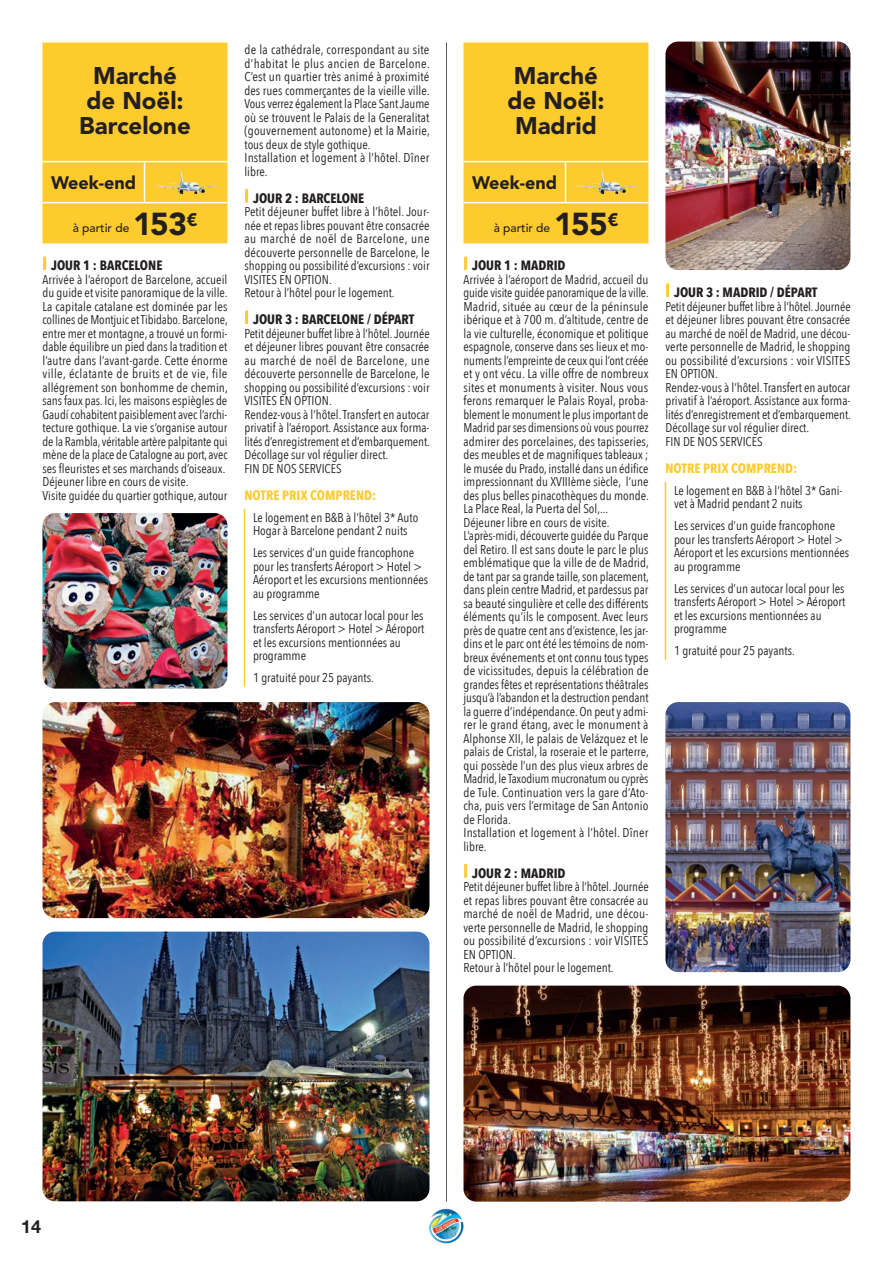
<style>
.page{position:relative;width:893px;height:1263px;background:#fff}
.page>*{position:absolute;margin:0;border:0;box-sizing:border-box;transform-origin:0 0}
.t1{font:900 31.5px "Avenir LT Std";letter-spacing:-.035em;color:#231f20}
.t2{font:900 24px/25.5px "Avenir LT Std";color:#231f20}
.t3{font:900 18px "Avenir LT Std";color:#231f20}
.t4{font:700 18px "Helvetica Neue";color:#231f20}
.DIA_ESPANYA{font:700 13.5px "Avenir Next Condensed";color:#231f20}
.TITOL_RESUM_ESPANYA{font:700 13.5px "Avenir Next Condensed";color:#fecb2f}
.RESUM_ESPANYA{font:12.75px/13.5px "Avenir Next Condensed";color:#231f20;text-align:justify}
.t5{font:500 12px "Avenir LT Std";color:#231f20}
</style>
<div class="page">
<img style="left:429px;top:1209px;width:35px;height:35px">
<svg style="left:464px;top:257px;width:3px;height:13px"></svg>
<hr style="left:464px;top:864px;width:3px;height:14px;background:#fecb2f">
<svg style="left:666px;top:284px;width:3px;height:13px"></svg>
<hr style="left:665px;top:482px;width:1px;height:178px;background:#fecb2f">
<svg style="left:43px;top:257px;width:3px;height:13px"></svg>
<hr style="left:245px;top:189px;width:3px;height:14px;background:#fecb2f">
<svg style="left:245px;top:311px;width:3px;height:13px"></svg>
<hr style="left:244px;top:509px;width:1px;height:178px;background:#fecb2f">
<hr style="left:446px;top:43px;width:1px;height:1159px;background:#57585a">
<div style="left:463px;top:43px;width:185px;height:200px;background:#fecb2f"></div>
<hr style="left:463px;top:161px;width:102px;height:1px;background:#fff">
<hr style="left:565px;top:161px;width:83px;height:1px;background:#fff">
<hr style="left:565px;top:162px;width:1px;height:40px;background:#fff">
<hr style="left:463px;top:202px;width:102px;height:1px;background:#fff">
<hr style="left:565px;top:202px;width:83px;height:1px;background:#fff">
<img style="left:576px;top:170px;width:62px;height:24px">
<div style="left:43px;top:43px;width:184px;height:200px;background:#fecb2f"></div>
<hr style="left:43px;top:161px;width:102px;height:1px;background:#fff">
<hr style="left:145px;top:161px;width:82px;height:1px;background:#fff">
<hr style="left:144px;top:162px;width:1px;height:40px;background:#fff">
<hr style="left:43px;top:202px;width:102px;height:1px;background:#fff">
<hr style="left:145px;top:202px;width:82px;height:1px;background:#fff">
<img style="left:155px;top:170px;width:62px;height:24px">
<img style="left:43px;top:513px;width:184px;height:175px">
<img style="left:43px;top:932px;width:386px;height:269px">
<img style="left:43px;top:702px;width:386px;height:216px">
<img style="left:463px;top:986px;width:387px;height:216px">
<img style="left:665px;top:702px;width:185px;height:270px">
<img style="left:665px;top:42px;width:185px;height:228px">
<p class="t2" style="left:79px;top:62px;width:113px;text-align:center">Marché de Noël:<br>Barcelone</p>
<p class="t3" style="left:51px;top:172px;width:86px">Week-end</p>
<p class="t5" style="left:73px;top:221px;width:58px">à partir de</p>
<p class="t1" style="left:133px;top:205px;width:66px">153<sup>€</sup></p>
<p class="DIA_ESPANYA" style="left:51px;top:257px;width:113px">JOUR 1 : BARCELONE</p>
<p class="RESUM_ESPANYA" style="left:43px;top:272px;width:187px">Arrivée à l’aéroport de Barcelone, accueil du guide et visite panoramique de la ville.<br>La capitale catalane est dominée par les collines de Montjuic et Tibidabo. Barcelone, entre mer et montagne, a trouvé un formi&shy;dable équilibre un pied dans la tradition et l’autre dans l’avant-garde. Cette énorme ville, éclatante de bruits et de vie, file allégrement son bonhomme de chemin, sans faux pas. Ici, les maisons espiègles de Gaudí cohabitent paisiblement avec l’archi&shy;tecture gothique. La vie s’organise autour de la Rambla, véritable artère palpitante qui mène de la place de Catalogne au port, avec ses fleuristes et ses marchands d’oiseaux.</p>
<p class="RESUM_ESPANYA" style="left:43px;top:474px;width:148px">Déjeuner libre en cours de visite.</p>
<p class="RESUM_ESPANYA" style="left:43px;top:488px;width:186px">Visite guidée du quartier gothique, autour</p>
<p class="RESUM_ESPANYA" style="left:244px;top:42px;width:187px">de la cathédrale, correspondant au site d’habitat le plus ancien de Barcelone.<br>C’est un quartier très animé à proximité des rues commerçantes de la vieille ville.<br>Vous verrez également la Place Sant Jaume où se trouvent le Palais de la Generalitat (gouvernement autonome) et la Mairie, tous deux de style gothique.</p>
<p class="RESUM_ESPANYA" style="left:244px;top:150px;width:186px">Installation et logement à l’hôtel. Dîner libre.</p>
<p class="DIA_ESPANYA" style="left:253px;top:189px;width:113px">JOUR 2 : BARCELONE</p>
<p class="RESUM_ESPANYA" style="left:244px;top:204px;width:187px">Petit déjeuner buffet libre à l’hôtel. Jour&shy;née et repas libres pouvant être consacrée au marché de noël de Barcelone, une découverte personnelle de Barcelone, le shopping ou possibilité d’excursions : voir VISITES EN OPTION.</p>
<p class="RESUM_ESPANYA" style="left:244px;top:285px;width:152px">Retour à l’hôtel pour le logement.</p>
<p class="DIA_ESPANYA" style="left:253px;top:311px;width:163px">JOUR 3 : BARCELONE / DÉPART</p>
<p class="RESUM_ESPANYA" style="left:244px;top:326px;width:187px">Petit déjeuner buffet libre à l’hôtel. Journée et déjeuner libres pouvant être consacrée au marché de noël de Barcelone, une découverte personnelle de Barcelone, le shopping ou possibilité d’excursions : voir VISITES EN OPTION.</p>
<p class="RESUM_ESPANYA" style="left:244px;top:407px;width:187px">Rendez-vous à l’hôtel. Transfert en autocar privatif à l’aéroport. Assistance aux forma&shy;lités d’enregistrement et d’embarquement.<br>Décollage sur vol régulier direct.</p>
<p class="RESUM_ESPANYA" style="left:244px;top:461px;width:99px">FIN DE NOS SERVICES</p>
<p class="TITOL_RESUM_ESPANYA" style="left:244px;top:486px;width:133px">NOTRE PRIX COMPREND:</p>
<p class="RESUM_ESPANYA" style="left:253px;top:510px;width:167px">Le logement en B&amp;B à l’hôtel 3* Auto<br>Hogar à Barcelone pendant 2 nuits</p>
<p class="RESUM_ESPANYA" style="left:253px;top:545px;width:177px;text-align:left">Les services d’un guide francophone pour les transferts Aéroport &gt; Hotel &gt;<br>Aéroport et les excursions mentionnées au programme</p>
<p class="RESUM_ESPANYA" style="left:253px;top:608px;width:173px;text-align:left">Les services d’un autocar local pour les transferts Aéroport &gt; Hotel &gt; Aéroport et les excursions mentionnées au programme</p>
<p class="RESUM_ESPANYA" style="left:253px;top:670px;width:122px">1 gratuité pour 25 payants.</p>
<p class="t2" style="left:507px;top:62px;width:99px">Marché de Noël:</p>
<p class="t2" style="left:515px;top:113px;width:83px">Madrid</p>
<p class="t3" style="left:472px;top:172px;width:86px">Week-end</p>
<p class="t5" style="left:494px;top:221px;width:58px">à partir de</p>
<p class="t1" style="left:554px;top:205px;width:66px">155<sup>€</sup></p>
<p class="DIA_ESPANYA" style="left:472px;top:257px;width:95px">JOUR 1 : MADRID</p>
<p class="RESUM_ESPANYA" style="left:463px;top:272px;width:187px">Arrivée à l’aéroport de Madrid, accueil du guide visite guidée panoramique de la ville.</p>
<p class="RESUM_ESPANYA" style="left:463px;top:299px;width:187px">Madrid, située au cœur de la péninsule ibérique et à 700 m. d’altitude, centre de la vie culturelle, économique et politique espagnole, conserve dans ses lieux et mo&shy;numents l’empreinte de ceux qui l’ont créée et y ont vécu. La ville offre de nombreux sites et monuments à visiter. Nous vous ferons remarquer le Palais Royal, proba&shy;blement le monument le plus important de Madrid par ses dimensions où vous pourrez admirer des porcelaines, des tapisseries, des meubles et de magnifiques tableaux ; le musée du Prado, installé dans un édifice impressionnant du XVIIIème siècle, l’une des plus belles pinacothèques du monde.<br>La Place Real, la Puerta del Sol,...</p>
<p class="RESUM_ESPANYA" style="left:463px;top:515px;width:148px">Déjeuner libre en cours de visite.</p>
<p class="RESUM_ESPANYA" style="left:463px;top:528px;width:187px">L’après-midi, découverte guidée du Parque del Retiro. Il est sans doute le parc le plus emblématique que la ville de de Madrid, de tant par sa grande taille, son placement, dans plein centre Madrid, et pardessus par sa beauté singulière et celle des différents éléments qu’ils le composent. Avec leurs près de quatre cent ans d’existence, les jar&shy;dins et le parc ont été les témoins de nom&shy;breux événements et ont connu tous types de vicissitudes, depuis la célébration de grandes fêtes et représentations théâtrales jusqu’à l’abandon et la destruction pendant la guerre d’indépendance. On peut y admi&shy;rer le grand étang, avec le monument à Alphonse XII, le palais de Velázquez et le palais de Cristal, la roseraie et le parterre, qui possède l’un des plus vieux arbres de Madrid, le Taxodium mucronatum ou cyprès de Tule. Continuation vers la gare d’Ato&shy;cha, puis vers l’ermitage de San Antonio de Florida.</p>
<p class="RESUM_ESPANYA" style="left:463px;top:825px;width:186px">Installation et logement à l’hôtel. Dîner libre.</p>
<p class="DIA_ESPANYA" style="left:472px;top:864px;width:95px">JOUR 2 : MADRID</p>
<p class="RESUM_ESPANYA" style="left:463px;top:879px;width:187px">Petit déjeuner buffet libre à l’hôtel. Journée et repas libres pouvant être consacrée au marché de noël de Madrid, une décou&shy;verte personnelle de Madrid, le shopping ou possibilité d’excursions : voir VISITES EN OPTION.</p>
<p class="RESUM_ESPANYA" style="left:463px;top:960px;width:152px">Retour à l’hôtel pour le logement.</p>
<p class="DIA_ESPANYA" style="left:674px;top:284px;width:145px">JOUR 3 : MADRID / DÉPART</p>
<p class="RESUM_ESPANYA" style="left:665px;top:299px;width:187px">Petit déjeuner buffet libre à l’hôtel. Journée et déjeuner libres pouvant être consacrée au marché de noël de Madrid, une décou&shy;verte personnelle de Madrid, le shopping ou possibilité d’excursions : voir VISITES EN OPTION.</p>
<p class="RESUM_ESPANYA" style="left:665px;top:380px;width:187px">Rendez-vous à l’hôtel. Transfert en autocar privatif à l’aéroport. Assistance aux forma&shy;lités d’enregistrement et d’embarquement.<br>Décollage sur vol régulier direct.</p>
<p class="RESUM_ESPANYA" style="left:665px;top:434px;width:99px">FIN DE NOS SERVICES</p>
<p class="TITOL_RESUM_ESPANYA" style="left:665px;top:459px;width:133px">NOTRE PRIX COMPREND:</p>
<p class="RESUM_ESPANYA" style="left:674px;top:483px;width:170px">Le logement en B&amp;B à l’hôtel 3* Gani&shy;vet à Madrid pendant 2 nuits</p>
<p class="RESUM_ESPANYA" style="left:674px;top:518px;width:177px;text-align:left">Les services d’un guide francophone pour les transferts Aéroport &gt; Hotel &gt;<br>Aéroport et les excursions mentionnées au programme</p>
<p class="RESUM_ESPANYA" style="left:674px;top:581px;width:173px;text-align:left">Les services d’un autocar local pour les transferts Aéroport &gt; Hotel &gt; Aéroport et les excursions mentionnées au programme</p>
<p class="RESUM_ESPANYA" style="left:674px;top:643px;width:122px">1 gratuité pour 25 payants.</p>
<h3 class="t4" style="left:21px;top:1213px;width:22px">14</h3>
</div>
